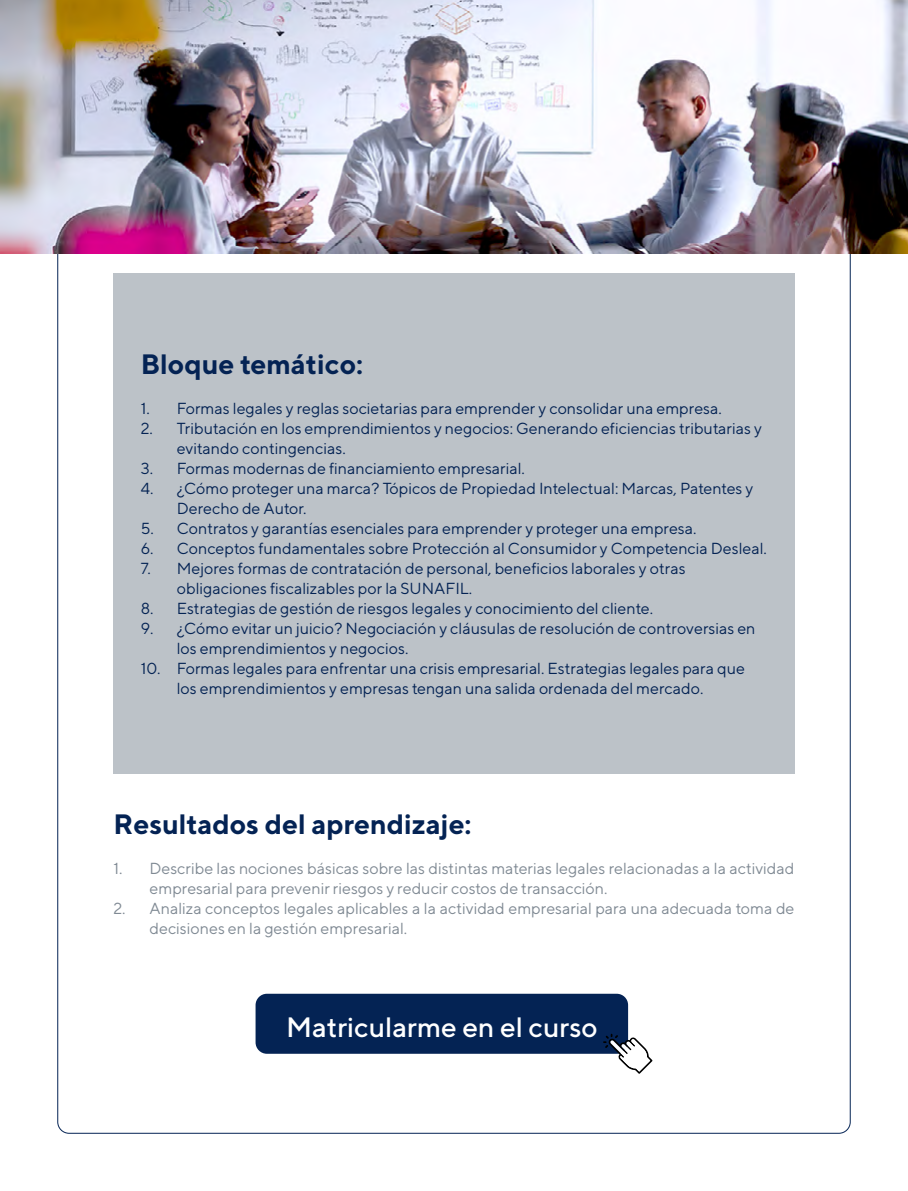
<style>
.page{position:relative;width:908px;height:1191px;background:#fff}
.page>*{position:absolute;margin:0;border:0;box-sizing:border-box;transform-origin:0 0}
.t1{font:700 28px "TT Norms";color:#042354}
.t2{font:500 28px "TT Norms";color:#fff}
.t3{font:16px/20px "TT Norms";color:#042354}
.t4{font:16px/20px "TT Norms";color:#808a94}
</style>
<div class="page">
<div style="left:113px;top:273px;width:681px;height:500px;background:#bcc2c8"></div>
<div style="left:255px;top:993px;width:372px;height:60px;background:#042354;border-radius:11px"></div>
<svg style="left:602px;top:1033px;width:50px;height:41px"></svg>
<img style="left:0;top:0;width:907px;height:253px">
<h1 class="t1" style="left:141px;top:346px;width:224px">Bloque temático:</h1>
<p class="t3" style="left:141px;top:397px;width:582px">1. Formas legales y reglas societarias para emprender y consolidar una empresa.</p>
<p class="t3" style="left:177px;top:417px;width:586px;text-indent:-36px">2. Tributación en los emprendimientos y negocios: Generando eficiencias tributarias y evitando contingencias.</p>
<p class="t3" style="left:141px;top:457px;width:385px">3. Formas modernas de financiamiento empresarial.</p>
<p class="t3" style="left:177px;top:477px;width:578px;text-indent:-36px">4. ¿Cómo proteger una marca? Tópicos de Propiedad Intelectual: Marcas, Patentes y<br>Derecho de Autor.</p>
<p class="t3" style="left:141px;top:517px;width:557px">5. Contratos y garantías esenciales para emprender y proteger una empresa.</p>
<p class="t3" style="left:141px;top:537px;width:627px">6. Conceptos fundamentales sobre Protección al Consumidor y Competencia Desleal.</p>
<p class="t3" style="left:177px;top:557px;width:510px;text-indent:-36px">7. Mejores formas de contratación de personal, beneficios laborales y otras obligaciones fiscalizables por la SUNAFIL.</p>
<p class="t3" style="left:141px;top:597px;width:513px">8. Estrategias de gestión de riesgos legales y conocimiento del cliente.</p>
<p class="t3" style="left:177px;top:617px;width:580px;text-indent:-36px">9. ¿Cómo evitar un juicio? Negociación y cláusulas de resolución de controversias en los emprendimientos y negocios.</p>
<p class="t3" style="left:141px;top:657px;width:605px;text-align:center">10. Formas legales para enfrentar una crisis empresarial. Estrategias legales para que los emprendimientos y empresas tengan una salida ordenada del mercado.</p>
<h1 class="t1" style="left:113px;top:806px;width:359px">Resultados del aprendizaje:</h1>
<p class="t4" style="left:149px;top:857px;width:646px;text-indent:-36px">1. Describe las nociones básicas sobre las distintas materias legales relacionadas a la actividad empresarial para prevenir riesgos y reducir costos de transacción.</p>
<p class="t4" style="left:149px;top:897px;width:646px;text-indent:-36px">2. Analiza conceptos legales aplicables a la actividad empresarial para una adecuada toma de decisiones en la gestión empresarial.</p>
<h1 class="t2" style="left:286px;top:1010px;width:313px">Matricularme en el curso</h1>
</div>
